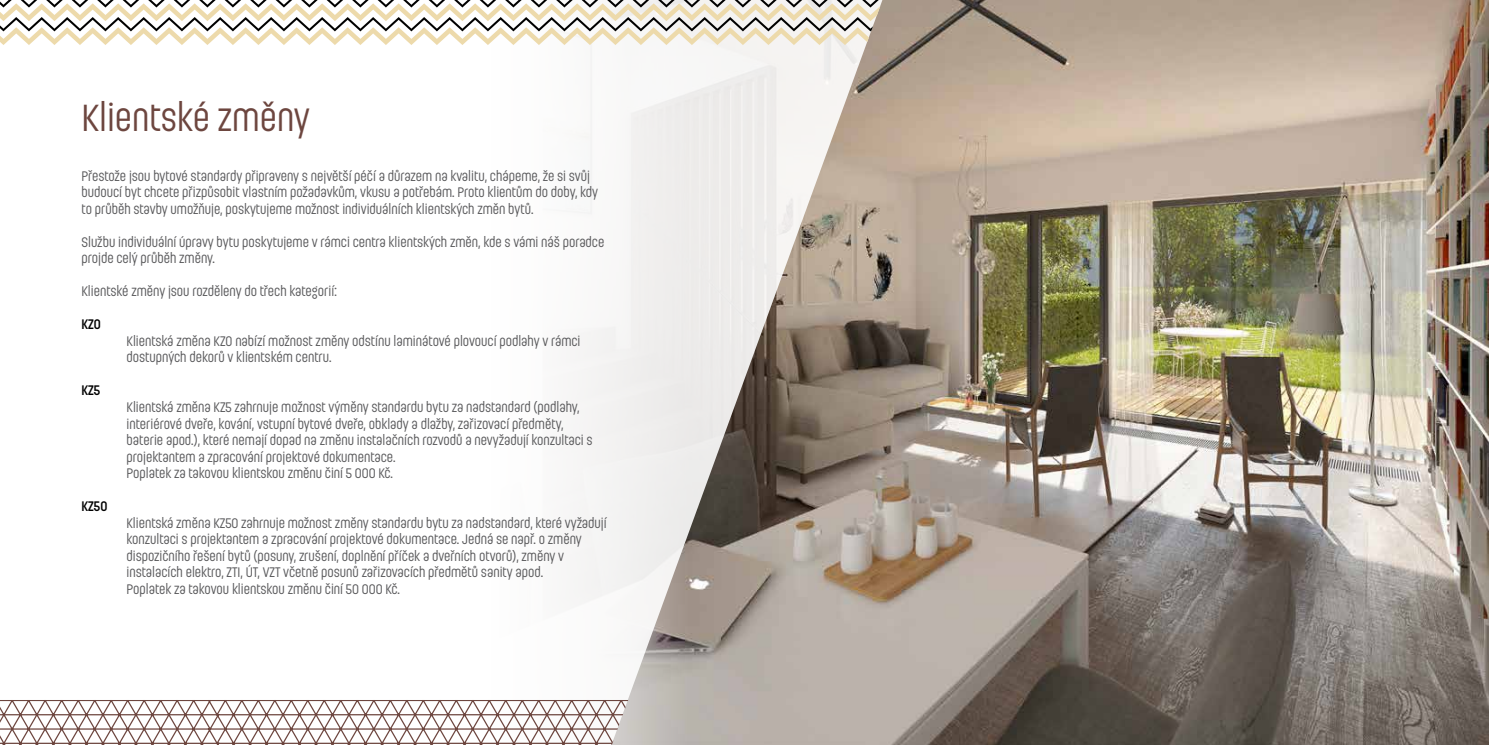
<style>
.page{position:relative;width:1489px;height:745px;background:#fff}
.page>*{position:absolute;margin:0;border:0;box-sizing:border-box;transform-origin:0 0}
.t1{font:37.5px "Ladislav";color:#6d463f}
.t2{font:13.75px/16.5px "Ladislav";color:#58585a}
.t3{font:600 13.75px "Ladislav";color:#000}
</style>
<div class="page">
<img style="left:885px;top:0;width:603px;height:744px">
<svg style="left:573px;top:0;width:312px;height:744px"></svg>
<svg style="left:0;top:0;width:880px;height:45px"></svg>
<svg style="left:0;top:699px;width:628px;height:45px"></svg>
<h1 class="t1" style="left:81px;top:95px;width:230px">Klientské změny</h1>
<p class="t2" style="left:81px;top:167px;width:518px">Přestože jsou bytové standardy připraveny s největší péčí a důrazem na kvalitu, chápeme, že si svůj budoucí byt chcete přizpůsobit vlastním požadavkům, vkusu a potřebám. Proto klientům do doby, kdy to průběh stavby umožňuje, poskytujeme možnost individuálních klientských změn bytů.</p>
<p class="t2" style="left:81px;top:233px;width:524px">Službu individuální úpravy bytu poskytujeme v rámci centra klientských změn, kde s vámi náš poradce projde celý průběh změny.</p>
<p class="t2" style="left:81px;top:283px;width:257px">Klientské změny jsou rozděleny do třech kategorií:</p>
<p class="t3" style="left:81px;top:316px;width:21px">KZ0</p>
<p class="t2" style="left:126px;top:332px;width:455px">Klientská změna KZ0 nabízí možnost změny odstínu laminátové plovoucí podlahy v rámci dostupných dekorů v klientském centru.</p>
<p class="t3" style="left:81px;top:382px;width:20px">KZ5</p>
<p class="t2" style="left:126px;top:398px;width:467px">Klientská změna KZ5 zahrnuje možnost výměny standardu bytu za nadstandard (podlahy, interiérové dveře, kování, vstupní bytové dveře, obklady a dlažby, zařizovací předměty, baterie apod.), které nemají dopad na změnu instalačních rozvodů a nevyžadují konzultaci s projektantem a zpracování projektové dokumentace.<br>Poplatek za takovou klientskou změnu činí 5 000 Kč.</p>
<p class="t3" style="left:81px;top:497px;width:27px">KZ50</p>
<p class="t2" style="left:126px;top:514px;width:481px">Klientská změna KZ50 zahrnuje možnost změny standardu bytu za nadstandard, které vyžadují konzultaci s projektantem a zpracování projektové dokumentace. Jedná se např. o změny dispozičního řešení bytů (posuny, zrušení, doplnění příček a dveřních otvorů), změny v instalacích elektro, ZTI, ÚT, VZT včetně posunů zařizovacích předmětů sanity apod.<br>Poplatek za takovou klientskou změnu činí 50 000 Kč.</p>
</div>
